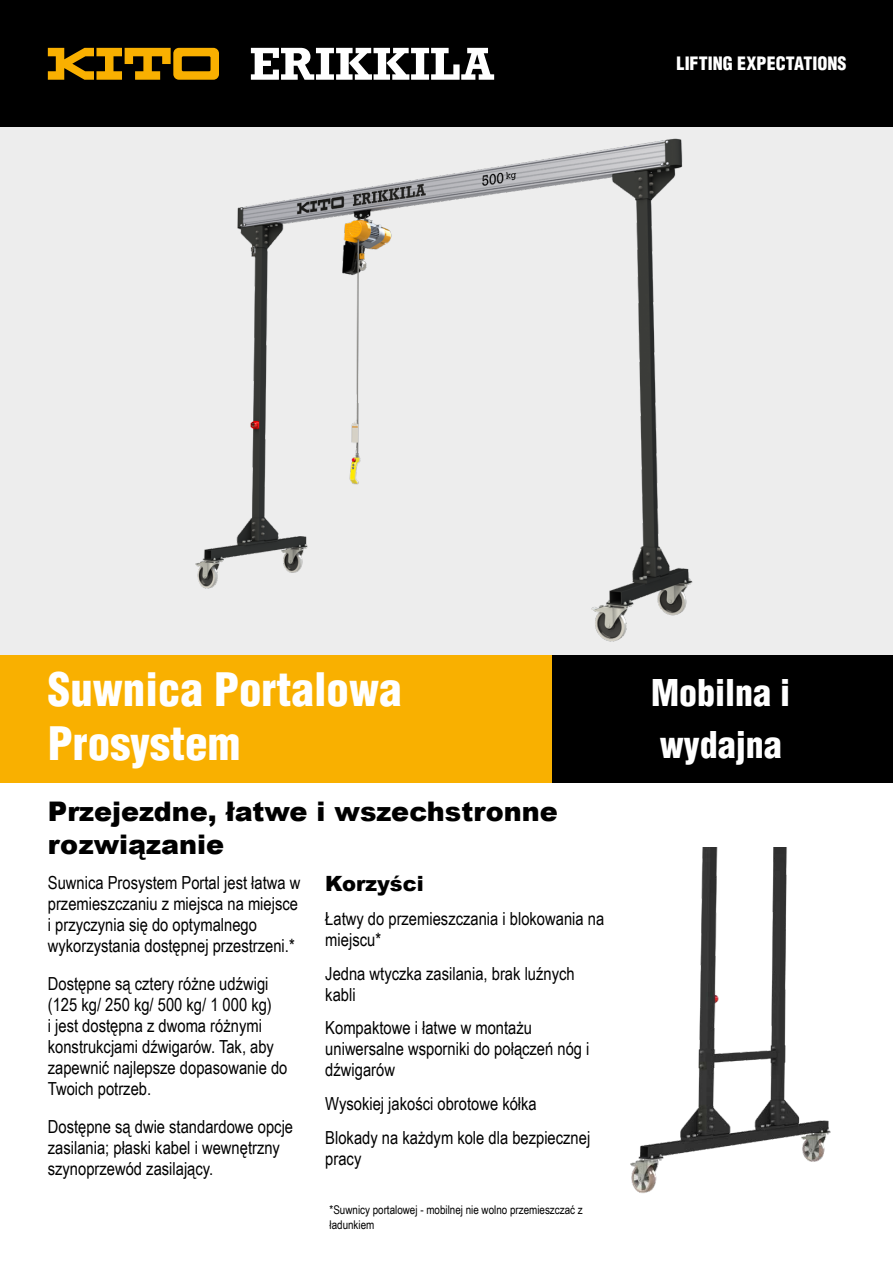
<style>
.page{position:relative;width:893px;height:1263px;background:#fff}
.page>*{position:absolute;margin:0;border:0;box-sizing:border-box;transform-origin:0 0}
.t1{font:900 condensed 45px/54px "Helvetica LT Std";color:#fff}
.t2{font:900 condensed 36px/51.8px "Helvetica LT Std";color:#fff}
.t3{font:900 27px/32.4px "Arial";color:#000}
.t4{font:900 21px "Arial";color:#000}
.t5{font:18px/21px "Arial Narrow";color:#000}
.t6{font:900 condensed 18px "Helvetica LT Std";letter-spacing:.005em;color:#fff}
.t7{font:12px/15px "Arial Narrow";color:#000}
</style>
<div class="page">
<div style="left:0;top:655px;width:553px;height:127px;background:#f9b000"></div>
<div style="left:553px;top:655px;width:340px;height:127px;background:#000"></div>
<div style="left:0;top:0;width:893px;height:128px;background:#000"></div>
<svg style="left:48px;top:48px;width:171px;height:32px"></svg>
<svg style="left:251px;top:48px;width:243px;height:32px"></svg>
<img style="left:0;top:128px;width:893px;height:527px">
<img style="left:630px;top:847px;width:201px;height:346px">
<p class="t6" style="left:677px;top:52px;width:172px">LIFTING EXPECTATIONS</p>
<h1 class="t1" style="left:48px;top:662px;width:355px">Suwnica Portalowa<br>Prosystem</h1>
<h3 class="t3" style="left:48px;top:794px;width:511px">Przejezdne, łatwe i wszechstronne rozwiązanie</h3>
<p class="t5" style="left:48px;top:871px;width:254px">Suwnica Prosystem Portal jest łatwa w przemieszczaniu z miejsca na miejsce i przyczynia się do optymalnego wykorzystania dostępnej przestrzeni.*</p>
<p class="t5" style="left:48px;top:973px;width:241px">Dostępne są cztery różne udźwigi (125 kg/ 250 kg/ 500 kg/ 1 000 kg)<br>i jest dostępna z dwoma różnymi konstrukcjami dźwigarów. Tak, aby zapewnić najlepsze dopasowanie do<br>Twoich potrzeb.</p>
<p class="t5" style="left:48px;top:1116px;width:247px">Dostępne są dwie standardowe opcje zasilania; płaski kabel i wewnętrzny szynoprzewód zasilający.</p>
<p class="t4" style="left:325px;top:868px;width:100px">Korzyści</p>
<p class="t5" style="left:325px;top:907px;width:280px">Łatwy do przemieszczania i blokowania na miejscu*</p>
<p class="t5" style="left:325px;top:962px;width:251px">Jedna wtyczka zasilania, brak luźnych kabli</p>
<p class="t5" style="left:325px;top:1017px;width:266px">Kompaktowe i łatwe w montażu uniwersalne wsporniki do połączeń nóg i dźwigarów</p>
<p class="t5" style="left:325px;top:1086px;width:266px;line-height:33.8px">Wysokiej jakości obrotowe kółka<br>Blokady na każdym kole dla bezpiecznej</p>
<p class="t5" style="left:325px;top:1147px;width:38px">pracy</p>
<p class="t7" style="left:330px;top:1202px;width:255px">*Suwnicy portalowej - mobilnej nie wolno przemieszczać z ładunkiem</p>
<h2 class="t2" style="left:651px;top:667px;width:141px">Mobilna i wydajna</h2>
</div>
